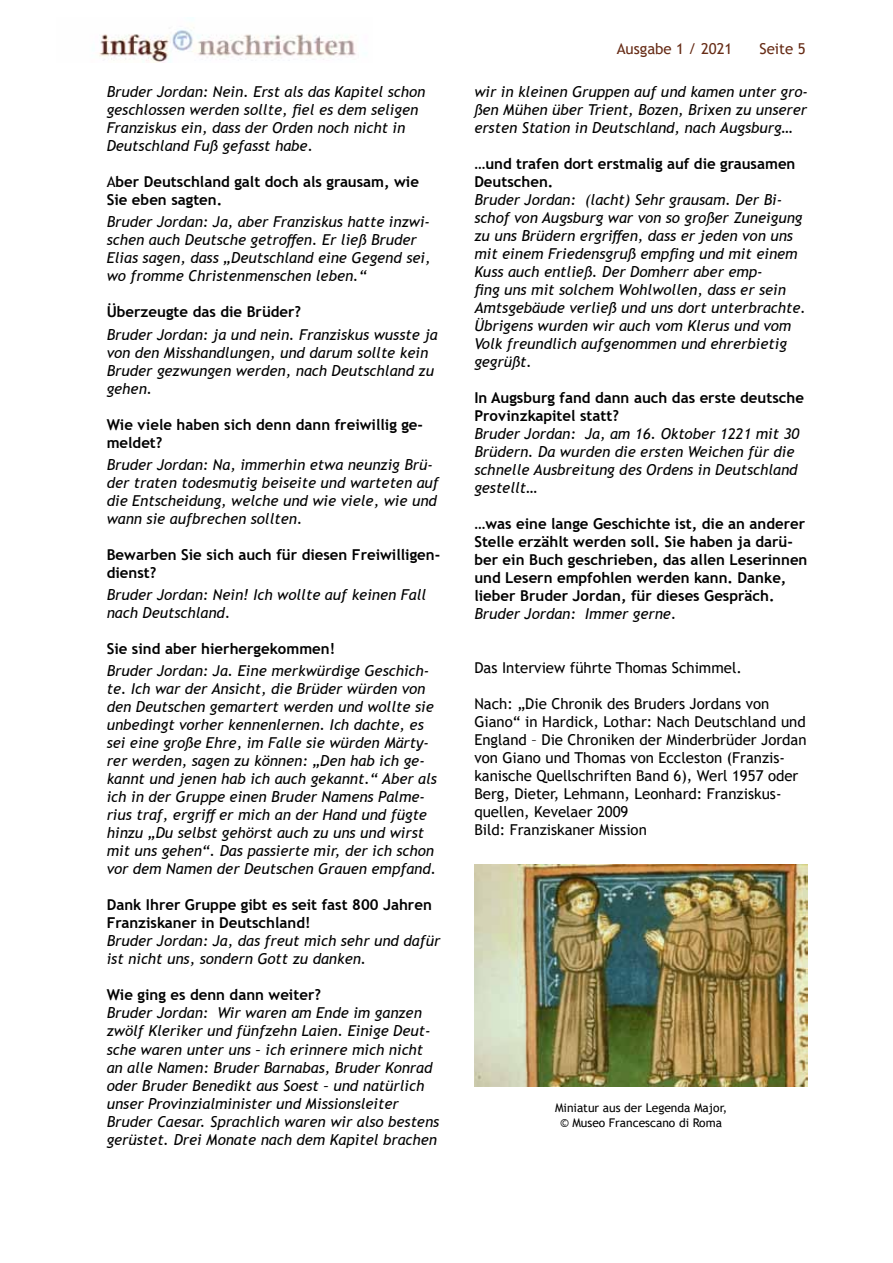
<style>
.page{position:relative;width:893px;height:1263px;background:#fff}
.page>*{position:absolute;margin:0;border:0;box-sizing:border-box;transform-origin:0 0}
.t1{font:italic 15px/18px "Trebuchet MS";color:#000}
.t2{font:700 15px/18px "Trebuchet MS";color:#000}
.t3{font:15px/18px "Trebuchet MS";color:#000}
.t4{font:15px "Trebuchet MS";color:#662b15}
.t5{font:12px/14.4px "Trebuchet MS";color:#000;text-align:center}
.s1{font-weight:400}
</style>
<div class="page">
<img style="left:474px;top:864px;width:334px;height:222px">
<img style="left:99px;top:17px;width:267px;height:45px">
<p class="t1" style="left:107px;top:83px;width:320px">Bruder Jordan: Nein. Erst als das Kapitel schon geschlossen werden sollte, fiel es dem seligen Franziskus ein, dass der Orden noch nicht in Deutschland Fuß gefasst habe.</p>
<p class="t2" style="left:107px;top:173px;width:314px"><span class="s1">A</span>ber Deutschland galt doch als grausam, wie<br>Sie eben sagten.</p>
<p class="t1" style="left:107px;top:213px;width:325px">Bruder Jordan: Ja, aber Franziskus hatte inzwi&shy;schen auch Deutsche getroffen. Er ließ Bruder Elias sagen, dass „Deutschland eine Gegend sei, wo fromme Christenmenschen leben.“</p>
<p class="t2" style="left:107px;top:303px;width:196px">Überzeugte das die Brüder?</p>
<p class="t1" style="left:107px;top:325px;width:332px">Bruder Jordan: ja und nein. Franziskus wusste ja von den Misshandlungen, und darum sollte kein Bruder gezwungen werden, nach Deutschland zu gehen.</p>
<p class="t2" style="left:107px;top:415px;width:318px">Wie viele haben sich denn dann freiwillig ge&shy;meldet?</p>
<p class="t1" style="left:107px;top:456px;width:334px">Bruder Jordan: Na, immerhin etwa neunzig Brü&shy;der traten todesmutig beiseite und warteten auf die Entscheidung, welche und wie viele, wie und wann sie aufbrechen sollten.</p>
<p class="t2" style="left:107px;top:546px;width:335px">Bewarben Sie sich auch für diesen Freiwilligen&shy;dienst?</p>
<p class="t1" style="left:107px;top:586px;width:321px">Bruder Jordan: Nein! Ich wollte auf keinen Fall nach Deutschland.</p>
<p class="t2" style="left:107px;top:640px;width:230px">Sie sind aber hierhergekommen!</p>
<p class="t1" style="left:107px;top:662px;width:332px">Bruder Jordan: Ja. Eine merkwürdige Geschich&shy;te. Ich war der Ansicht, die Brüder würden von den Deutschen gemartert werden und wollte sie unbedingt vorher kennenlernen. Ich dachte, es sei eine große Ehre, im Falle sie würden Märty&shy;rer werden, sagen zu können: „Den hab ich ge&shy;kannt und jenen hab ich auch gekannt.“ Aber als ich in der Gruppe einen Bruder Namens Palme&shy;rius traf, ergriff er mich an der Hand und fügte hinzu „Du selbst gehörst auch zu uns und wirst mit uns gehen“. Das passierte mir, der ich schon vor dem Namen der Deutschen Grauen empfand.</p>
<p class="t2" style="left:107px;top:896px;width:327px">Dank Ihrer Gruppe gibt es seit fast 800 Jahren<br>Franziskaner in Deutschland!</p>
<p class="t1" style="left:107px;top:932px;width:335px">Bruder Jordan: Ja, das freut mich sehr und dafür ist nicht uns, sondern Gott zu danken.</p>
<p class="t2" style="left:107px;top:986px;width:216px">Wie ging es denn dann weiter?</p>
<p class="t1" style="left:107px;top:1004px;width:334px">Bruder Jordan: Wir waren am Ende im ganzen zwölf Kleriker und fünfzehn Laien. Einige Deut&shy;sche waren unter uns – ich erinnere mich nicht an alle Namen: Bruder Barnabas, Bruder Konrad oder Bruder Benedikt aus Soest – und natürlich unser Provinzialminister und Missionsleiter Bruder Caesar. Sprachlich waren wir also bestens gerüstet. Drei Monate nach dem Kapitel brachen</p>
<p class="t4" style="left:617px;top:39px;width:117px">Ausgabe 1 / 2021</p>
<p class="t4" style="left:759px;top:39px;width:48px">Seite 5</p>
<p class="t1" style="left:474px;top:83px;width:335px;text-align:justify">wir in kleinen Gruppen auf und kamen unter gro&shy;ßen Mühen über Trient, Bozen, Brixen zu unserer ersten Station in Deutschland, nach Augsburg…</p>
<p class="t2" style="left:474px;top:155px;width:323px">…und trafen dort erstmalig auf die grausamen<br>Deutschen.</p>
<p class="t1" style="left:474px;top:191px;width:333px">Bruder Jordan: (lacht) Sehr grausam. Der Bi&shy;schof von Augsburg war von so großer Zuneigung zu uns Brüdern ergriffen, dass er jeden von uns mit einem Friedensgruß empfing und mit einem Kuss auch entließ. Der Domherr aber emp-<br>fing uns mit solchem Wohlwollen, dass er sein Amtsgebäude verließ und uns dort unterbrachte.<br>Übrigens wurden wir auch vom Klerus und vom Volk freundlich aufgenommen und ehrerbietig gegrüßt.</p>
<p class="t2" style="left:474px;top:389px;width:331px">In Augsburg fand dann auch das erste deutsche<br>Provinzkapitel statt?</p>
<p class="t1" style="left:474px;top:425px;width:327px">Bruder Jordan: Ja, am 16. Oktober 1221 mit 30<br>Brüdern. Da wurden die ersten Weichen für die schnelle Ausbreitung des Ordens in Deutschland gestellt…</p>
<p class="t2" style="left:474px;top:515px;width:335px">…was eine lange Geschichte ist, die an anderer Stelle erzählt werden soll. Sie haben ja darü&shy;ber ein Buch geschrieben, das allen Leserinnen und Lesern empfohlen werden kann. Danke, lieber Bruder Jordan, für dieses Gespräch.</p>
<p class="t1" style="left:474px;top:605px;width:204px">Bruder Jordan: Immer gerne.</p>
<p class="t3" style="left:474px;top:659px;width:269px">Das Interview führte Thomas Schimmel.</p>
<p class="t3" style="left:474px;top:695px;width:334px">Nach: „Die Chronik des Bruders Jordans von Giano“ in Hardick, Lothar: Nach Deutschland und England – Die Chroniken der Minderbrüder Jordan von Giano und Thomas von Eccleston (Franzis&shy;kanische Quellschriften Band 6), Werl 1957 oder Berg, Dieter, Lehmann, Leonhard: Franziskus&shy;quellen, Kevelaer 2009<br>Bild: Franziskaner Mission</p>
<p class="t5" style="left:555px;top:1101px;width:174px">Miniatur aus der Legenda Major, © Museo Francescano di Roma</p>
</div>
